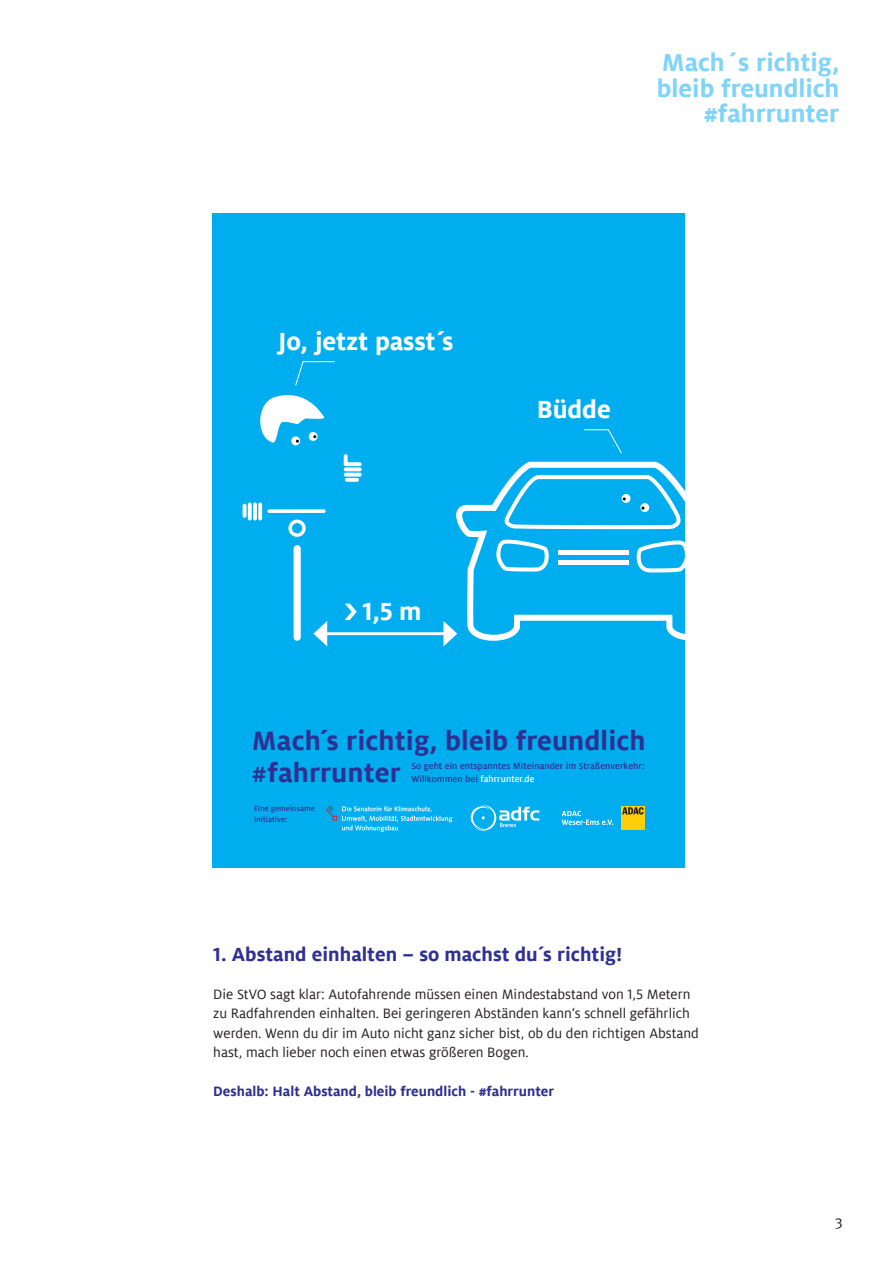
<style>
.page{position:relative;width:893px;height:1263px;background:#fff}
.page>*{position:absolute;margin:0;border:0;box-sizing:border-box;transform-origin:0 0}
.t1{font:700 29.4px/32px "Milo ADAC";letter-spacing:.005em;color:#2e3092}
.t2{font:700 27.3px "Milo ADAC";letter-spacing:-.005em;color:#fff}
.t3{font:700 27px/25.5px "Milo ADAC";color:#80d4f7;text-align:right}
.t4{font:700 21px "Milo ADAC";color:#2e3092}
.t5{font:15px/19.5px "Milo ADAC";color:#231f20}
.t6{font:700 15px "Milo ADAC";color:#2e3092}
.t7{font:15px "Meta Plus";color:#231f20}
.t8{font:500 9.9px/12.3px "Milo ADAC";letter-spacing:.005em;color:#2e3092}
.t9{font:500 8.25px/10.6px "Milo ADAC";letter-spacing:.005em;color:#2e3092}
.s1{font-weight:500}
.s2{color:#fff}
</style>
<div class="page">
<div style="left:213px;top:213px;width:472px;height:654px;background:#00aeef"></div>
<div style="left:621px;top:806px;width:23px;height:24px;background:#fece08"></div>
<svg style="left:622px;top:807px;width:22px;height:7px"></svg>
<svg style="left:562px;top:811px;width:51px;height:14px"></svg>
<svg style="left:471px;top:805px;width:68px;height:26px"></svg>
<svg style="left:326px;top:805px;width:126px;height:27px"></svg>
<svg style="left:584px;top:429px;width:38px;height:25px"></svg>
<div style="left:294px;top:545px;width:7px;height:96px;background:#fff;border-radius:4px"></div>
<svg style="left:288px;top:519px;width:18px;height:18px"></svg>
<hr style="left:243px;top:504px;width:3px;height:14px;background:#fff;border-radius:2px">
<svg style="left:248px;top:502px;width:4px;height:18px"></svg>
<hr style="left:253px;top:502px;width:4px;height:18px;background:#fff;border-radius:2px">
<svg style="left:258px;top:502px;width:4px;height:18px"></svg>
<svg style="left:267px;top:509px;width:59px;height:4px"></svg>
<svg style="left:260px;top:361px;width:75px;height:85px"></svg>
<svg style="left:456px;top:462px;width:229px;height:179px"></svg>
<svg style="left:345px;top:478px;width:14px;height:4px"></svg>
<hr style="left:344px;top:473px;width:18px;height:3px;background:#fff;border-radius:2px">
<svg style="left:344px;top:467px;width:18px;height:4px"></svg>
<svg style="left:344px;top:462px;width:18px;height:4px"></svg>
<svg style="left:344px;top:454px;width:4px;height:12px"></svg>
<svg style="left:345px;top:604px;width:12px;height:16px"></svg>
<hr style="left:322px;top:632px;width:127px;height:3px;background:#fff">
<svg style="left:313px;top:621px;width:14px;height:25px"></svg>
<svg style="left:443px;top:621px;width:14px;height:25px"></svg>
<h3 class="t3" style="left:657px;top:50px;width:184px">Mach´s richtig, bleib freundlich #fahrrunter</h3>
<h2 class="t2" style="left:278px;top:326px;width:177px">Jo, jetzt passt´s</h2>
<h2 class="t2" style="left:362px;top:596px;width:61px">1,5 m</h2>
<h2 class="t2" style="left:537px;top:394px;width:75px">Büdde</h2>
<h1 class="t1" style="left:252px;top:725px;width:395px">Mach´s richtig, bleib freundlich <span class="s1">#</span>fahrrunter</h1>
<p class="t8" style="left:411px;top:760px;width:235px">So geht ein entspanntes Miteinander im Straßenverkehr:<br>Willkommen bei <span class="s2">fahrrunter.de</span></p>
<p class="t9" style="left:254px;top:803px;width:62px">Eine gemeinsame<br>Initiative:</p>
<h3 class="t4" style="left:213px;top:943px;width:411px">1. Abstand einhalten – so machst du´s richtig!</h3>
<p class="t5" style="left:213px;top:984px;width:487px">Die StVO sagt klar: Autofahrende müssen einen Mindestabstand von 1,5 Metern zu Radfahrenden einhalten. Bei geringeren Abständen kann‘s schnell gefährlich werden. Wenn du dir im Auto nicht ganz sicher bist, ob du den richtigen Abstand hast, mach lieber noch einen etwas größeren Bogen.</p>
<p class="t6" style="left:213px;top:1083px;width:342px">Deshalb: Halt Abstand, bleib freundlich - #fahrrunter</p>
<p class="t7" style="left:835px;top:1212px;width:10px">3</p>
</div>
